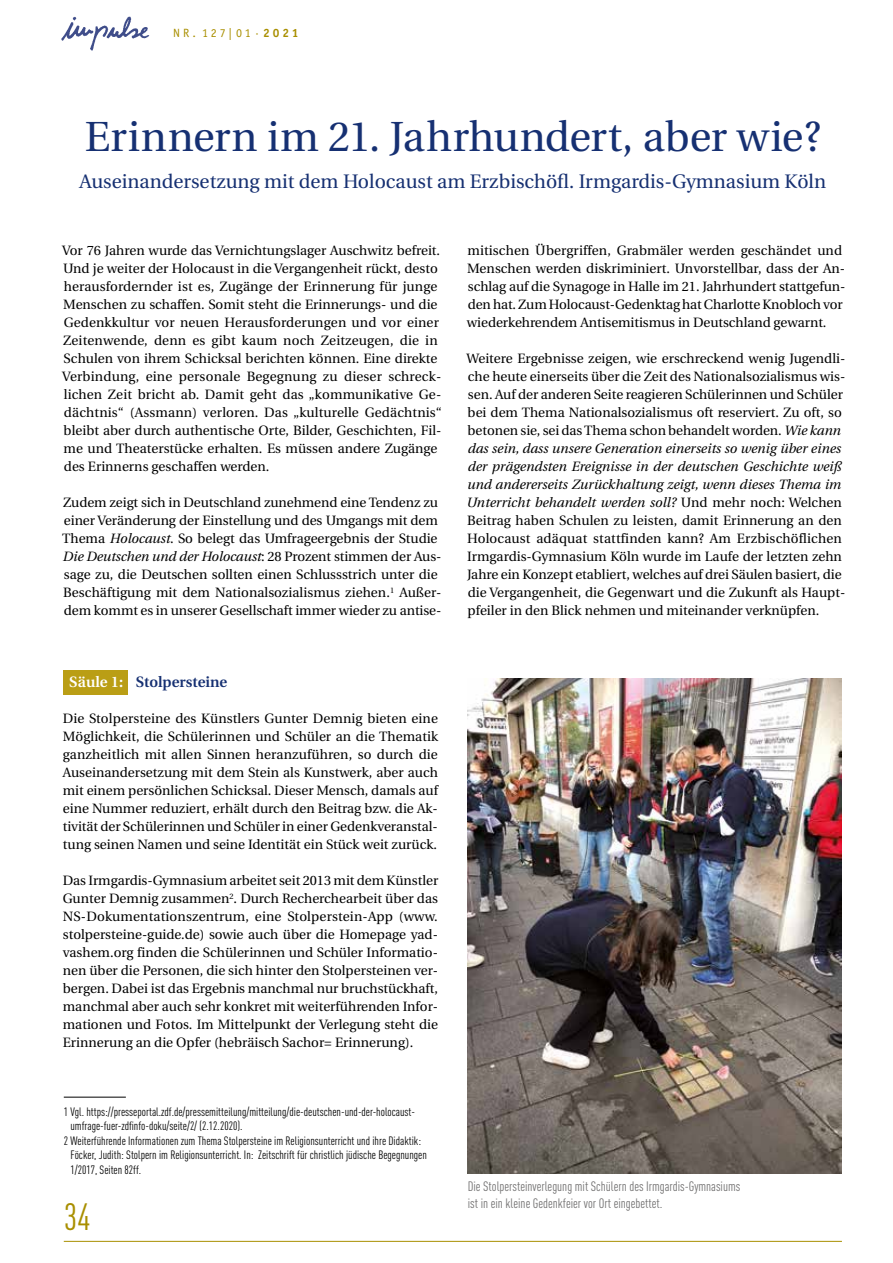
<style>
.page{position:relative;width:893px;height:1263px;background:#fff}
.page>*{position:absolute;margin:0;border:0;box-sizing:border-box;transform-origin:0 0}
.t1{font:42px "Utopia";letter-spacing:-.005em;color:#163072}
.t2{font:37.5px "DIN Cond";color:#a98f00}
.t3{font:19.5px "Utopia";color:#163072}
.t4{font:600 15px "Utopia";color:#163072}
.t5{font:13.5px/18px "Utopia";color:#000}
.t6{font:13.5px/16.5px "DIN Cond";color:#706f6f}
.t7{font:12px "DIN Cond";color:#000}
.t8{font:12px "Officina Sans";letter-spacing:.24em;color:#a98f00}
.s1{font-weight:700}
.s2{font-style:italic}
.s3{color:#fff}
</style>
<div class="page">
<hr style="left:64px;top:1241px;width:778px;height:1px;background:#a98f00">
<img style="left:61px;top:17px;width:89px;height:34px">
<img style="left:468px;top:678px;width:374px;height:496px">
<hr style="left:64px;top:1097px;width:62px;height:1px;background:#000">
<div style="left:64px;top:670px;width:64px;height:24px;background:#ba9e15"></div>
<p class="t8" style="left:173px;top:26px;width:127px">NR. 127|01·<span class="s1">2021</span></p>
<h1 class="t1" style="left:85px;top:113px;width:738px">Erinnern im 21. Jahrhundert, aber wie?</h1>
<h3 class="t3" style="left:80px;top:170px;width:748px">Auseinandersetzung mit dem Holocaust am Erzbischöfl. Irmgardis-Gymnasium Köln</h3>
<p class="t5" style="left:62px;top:242px;width:381px">Vor 76 Jahren wurde das Vernichtungslager Auschwitz befreit.<br>Und je weiter der Holocaust in die Vergangenheit rückt, desto herausfordernder ist es, Zugänge der Erinnerung für junge Menschen zu schaffen. Somit steht die Erinnerungs- und die Gedenkkultur vor neuen Herausforderungen und vor einer Zeitenwende, denn es gibt kaum noch Zeitzeugen, die in Schulen von ihrem Schicksal berichten können. Eine direkte Verbindung, eine personale Begegnung zu dieser schreck&shy;lichen Zeit bricht ab. Damit geht das „kommunikative Ge&shy;dächtnis“ (Assmann) verloren. Das „kulturelle Gedächtnis“ bleibt aber durch authentische Orte, Bilder, Geschichten, Fil&shy;me und Theaterstücke erhalten. Es müssen andere Zugänge des Erinnerns geschaffen werden.</p>
<p class="t5" style="left:62px;top:494px;width:381px">Zudem zeigt sich in Deutschland zunehmend eine Tendenz zu einer Veränderung der Einstellung und des Umgangs mit dem Thema <span class="s2">Holocaust</span>. So belegt das Umfrageergebnis der Studie <span class="s2">Die Deutschen und der Holocaust</span>: 28 Prozent stimmen der Aus&shy;sage zu, die Deutschen sollten einen Schlussstrich unter die Beschäftigung mit dem Nationalsozialismus ziehen.<sup>1</sup> Außer&shy;dem kommt es in unserer Gesellschaft immer wieder zu antise-</p>
<p class="t4" style="left:69px;top:674px;width:160px"><span class="s3">Säule 1:</span> Stolpersteine</p>
<p class="t5" style="left:63px;top:710px;width:377px;text-align:justify">Die Stolpersteine des Künstlers Gunter Demnig bieten eine Möglichkeit, die Schülerinnen und Schüler an die Thematik ganzheitlich mit allen Sinnen heranzuführen, so durch die Auseinandersetzung mit dem Stein als Kunstwerk, aber auch mit einem persönlichen Schicksal. Dieser Mensch, damals auf eine Nummer reduziert, erhält durch den Beitrag bzw. die Ak&shy;tivität der Schülerinnen und Schüler in einer Gedenkveranstal&shy;tung seinen Namen und seine Identität ein Stück weit zurück.</p>
<p class="t5" style="left:63px;top:872px;width:377px;text-align:justify">Das Irmgardis-Gymnasium arbeitet seit 2013 mit dem Künstler Gunter Demnig zusammen<sup>2</sup>. Durch Recherchearbeit über das NS-Dokumentationszentrum, eine Stolperstein-App (www. stolpersteine-guide.de) sowie auch über die Homepage yad&shy;vashem.org finden die Schülerinnen und Schüler Informatio&shy;nen über die Personen, die sich hinter den Stolpersteinen ver&shy;bergen. Dabei ist das Ergebnis manchmal nur bruchstückhaft, manchmal aber auch sehr konkret mit weiterführenden Infor&shy;mationen und Fotos. Im Mittelpunkt der Verlegung steht die Erinnerung an die Opfer (hebräisch Sachor= Erinnerung).</p>
<p class="t7" style="left:64px;top:1104px;width:353px">1 Vgl. https://presseportal.zdf.de/pressemitteilung/mitteilung/die-deutschen-und-der-holocaust-</p>
<p class="t7" style="left:70px;top:1118px;width:173px">umfrage-fuer-zdfinfo-doku/seite/2/ (2.12.2020).</p>
<p class="t7" style="left:64px;top:1133px;width:359px">2 Weiterführende Informationen zum Thema Stolpersteine im Religionsunterricht und ihre Didaktik:</p>
<p class="t7" style="left:70px;top:1147px;width:358px">Föcker, Judith: Stolpern im Religionsunterricht. In: Zeitschrift für christlich jüdische Begegnungen</p>
<p class="t7" style="left:70px;top:1161px;width:72px">1/2017, Seiten 82ff.</p>
<h2 class="t2" style="left:64px;top:1191px;width:29px">34</h2>
<p class="t5" style="left:467px;top:242px;width:380px">mitischen Übergriffen, Grabmäler werden geschändet und Menschen werden diskriminiert. Unvorstellbar, dass der An&shy;schlag auf die Synagoge in Halle im 21. Jahrhundert stattgefun&shy;den hat. Zum Holocaust-Gedenktag hat Charlotte Knobloch vor wiederkehrendem Antisemitismus in Deutschland gewarnt.</p>
<p class="t5" style="left:466px;top:350px;width:381px">Weitere Ergebnisse zeigen, wie erschreckend wenig Jugendli&shy;che heute einerseits über die Zeit des Nationalsozialismus wis&shy;sen. Auf der anderen Seite reagieren Schülerinnen und Schüler bei dem Thema Nationalsozialismus oft reserviert. Zu oft, so betonen sie, sei das Thema schon behandelt worden. <span class="s2">Wie kann das sein, dass unsere Generation einerseits so wenig über eines der prägendsten Ereignisse in der deutschen Geschichte weiß und andererseits Zurückhaltung zeigt, wenn dieses Thema im Unterricht behandelt werden soll?</span> Und mehr noch: Welchen Beitrag haben Schulen zu leisten, damit Erinnerung an den Holocaust adäquat stattfinden kann? Am Erzbischöflichen Irmgardis-Gymnasium Köln wurde im Laufe der letzten zehn Jahre ein Konzept etabliert, welches auf drei Säulen basiert, die die Vergangenheit, die Gegenwart und die Zukunft als Haupt&shy;pfeiler in den Blick nehmen und miteinander verknüpfen.</p>
<p class="t6" style="left:468px;top:1178px;width:274px">Die Stolpersteinverlegung mit Schülern des Irmgardis-Gymnasiums ist in ein kleine Gedenkfeier vor Ort eingebettet.</p>
</div>
